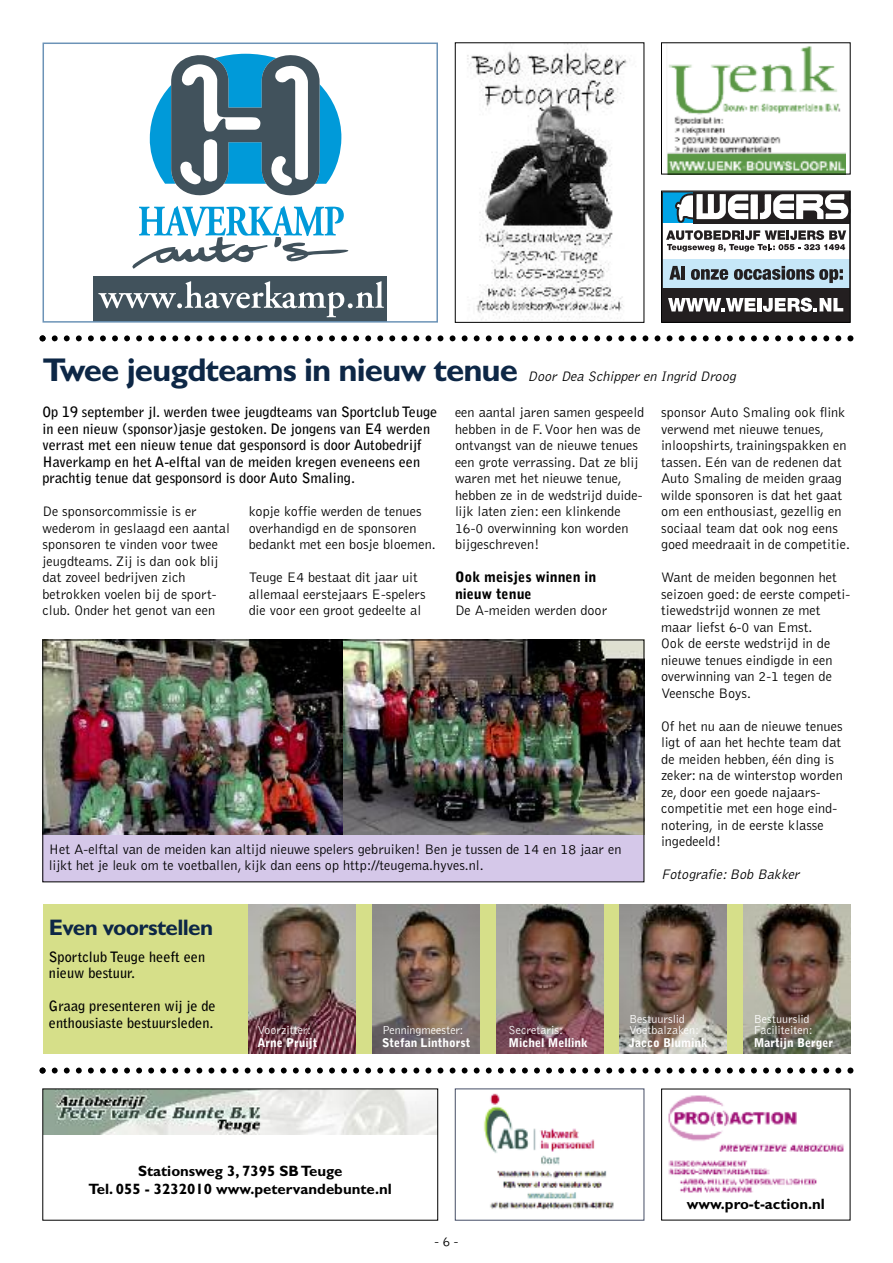
<style>
.page{position:relative;width:893px;height:1263px;background:#fff}
.page>*{position:absolute;margin:0;border:0;box-sizing:border-box;transform-origin:0 0}
.t1{font:700 33px "Gill Sans";letter-spacing:-.03em;color:#0d2746}
.t2{font:700 22.5px "Gill Sans";letter-spacing:-.03em;color:#0d2746}
.t3{font:700 15px/18px "Gill Sans";color:#000;text-align:center}
.t4{font:300 14.25px/16.5px "Bell Gothic";color:#000}
.t5{font:700 14.25px/16.5px "Bell Gothic";color:#000}
.t6{font:italic 300 14.25px "Bell Gothic";color:#000}
.t7{font:900 14.25px/16.5px "Bell Gothic";color:#000}
.t8{font:300 13.5px "Bell Gothic";color:#000}
.t9{font:300 12px/10.5px "Bell Gothic";color:#fff}
.t10{font:900 12px "Bell Gothic";color:#fff}
</style>
<div class="page">
<div style="left:43px;top:904px;width:807px;height:149px;background:#d6df89"></div>
<img style="left:668px;top:1095px;width:176px;height:98px">
<img style="left:483px;top:1093px;width:131px;height:117px">
<svg style="left:149px;top:54px;width:193px;height:142px"></svg>
<svg style="left:132px;top:206px;width:217px;height:63px"></svg>
<div style="left:94px;top:277px;width:293px;height:44px;background:#41525c"></div>
<svg style="left:98px;top:281px;width:286px;height:36px"></svg>
<div style="left:43px;top:43px;width:395px;height:280px;border:2px solid #6c93b7"></div>
<img style="left:45px;top:1091px;width:391px;height:43px">
<img style="left:467px;top:45px;width:163px;height:275px">
<div style="left:455px;top:43px;width:189px;height:280px;border:1px solid #000"></div>
<div style="left:663px;top:192px;width:30px;height:31px;background:#00a3e5"></div>
<svg style="left:666px;top:193px;width:182px;height:128px"></svg>
<div style="left:661px;top:191px;width:189px;height:132px;border:1px solid #000"></div>
<img style="left:667px;top:46px;width:179px;height:126px">
<div style="left:43px;top:834px;width:601px;height:48px;background:#d5c8e9"></div>
<svg style="left:40px;top:335px;width:813px;height:6px"></svg>
<svg style="left:40px;top:1067px;width:813px;height:6px"></svg>
<img style="left:45px;top:642px;width:298px;height:193px">
<img style="left:343px;top:642px;width:299px;height:193px">
<img style="left:496px;top:904px;width:107px;height:149px">
<img style="left:620px;top:904px;width:107px;height:149px">
<img style="left:743px;top:904px;width:107px;height:149px">
<img style="left:372px;top:904px;width:107px;height:149px">
<img style="left:249px;top:904px;width:107px;height:149px">
<div style="left:43px;top:640px;width:601px;height:242px;border:1px solid #000"></div>
<h1 class="t1" style="left:43px;top:358px;width:477px">Twee jeugdteams in nieuw tenue</h1>
<p class="t6" style="left:527px;top:371px;width:213px">Door Dea Schipper en Ingrid Droog</p>
<p class="t5" style="left:43px;top:405px;width:396px">Op 19 september jl. werden twee jeugdteams van Sportclub Teuge in een nieuw (sponsor)jasje gestoken. De jongens van E4 werden verrast met een nieuw tenue dat gesponsord is door Autobedrijf Haverkamp en het A-elftal van de meiden kregen eveneens een prachtig tenue dat gesponsord is door Auto Smaling.</p>
<p class="t4" style="left:43px;top:504px;width:189px">De sponsorcommissie is er wederom in geslaagd een aantal sponsoren te vinden voor twee jeugdteams. Zij is dan ook blij dat zoveel bedrijven zich betrokken voelen bij de sport&shy;club. Onder het genot van een</p>
<p class="t4" style="left:249px;top:504px;width:189px">kopje koffie werden de tenues overhandigd en de sponsoren bedankt met een bosje bloemen.</p>
<p class="t4" style="left:249px;top:570px;width:178px">Teuge E4 bestaat dit jaar uit allemaal eerstejaars E-spelers die voor een groot gedeelte al</p>
<p class="t4" style="left:455px;top:405px;width:191px">een aantal jaren samen gespeeld hebben in de F.Voor hen was de ontvangst van de nieuwe tenues een grote verrassing. Dat ze blij waren met het nieuwe tenue, hebben ze in de wedstrijd duide&shy;lijk laten zien: een klinkende<br>16-0 overwinning kon worden bijgeschreven!</p>
<p class="t7" style="left:455px;top:570px;width:143px">Ook meisjes winnen in nieuw tenue</p>
<p class="t4" style="left:455px;top:603px;width:154px">De A-meiden werden door</p>
<p class="t4" style="left:49px;top:841px;width:574px">Het A-elftal van de meiden kan altijd nieuwe spelers gebruiken! Ben je tussen de 14 en 18 jaar en lijkt het je leuk om te voetballen, kijk dan eens op http://teugema.hyves.nl.</p>
<h2 class="t2" style="left:49px;top:919px;width:166px">Even voorstellen</h2>
<p class="t4" style="left:661px;top:405px;width:190px">sponsor Auto Smaling ook flink verwend met nieuwe tenues, inloopshirts, trainingspakken en tassen. Eén van de redenen dat<br>Auto Smaling de meiden graag wilde sponsoren is dat het gaat om een enthousiast, gezellig en sociaal team dat ook nog eens goed meedraait in de competitie.</p>
<p class="t4" style="left:661px;top:570px;width:190px">Want de meiden begonnen het seizoen goed: de eerste competi&shy;tiewedstrijd wonnen ze met maar liefst 6-0 van Emst.<br>Ook de eerste wedstrijd in de nieuwe tenues eindigde in een overwinning van 2-1 tegen de<br>Veensche Boys.</p>
<p class="t4" style="left:661px;top:718px;width:183px">Of het nu aan de nieuwe tenues ligt of aan het hechte team dat de meiden hebben, één ding is zeker: na de winterstop worden ze, door een goede najaars&shy;competitie met een hoge eind&shy;notering, in de eerste klasse ingedeeld!</p>
<p class="t6" style="left:661px;top:869px;width:142px">Fotografie: Bob Bakker</p>
<p class="t5" style="left:49px;top:949px;width:158px">Sportclub Teuge heeft een nieuw bestuur.</p>
<p class="t5" style="left:49px;top:999px;width:168px">Graag presenteren wij je de enthousiaste bestuursleden.</p>
<p class="t9" style="left:257px;top:1025px;width:55px">Voorzitter:</p>
<p class="t10" style="left:257px;top:1038px;width:61px">Arne Pruijt</p>
<p class="t9" style="left:382px;top:1025px;width:83px">Penningmeester:</p>
<p class="t10" style="left:382px;top:1038px;width:90px">Stefan Linthorst</p>
<p class="t9" style="left:509px;top:1025px;width:56px">Secretaris:</p>
<p class="t10" style="left:509px;top:1038px;width:81px">Michel Mellink</p>
<p class="t9" style="left:629px;top:1015px;width:72px">Bestuurslid<br>Voetbalzaken:</p>
<p class="t10" style="left:629px;top:1038px;width:80px">Jacco Blumink</p>
<p class="t9" style="left:754px;top:1015px;width:60px">Bestuurslid<br>Faciliteiten:</p>
<p class="t10" style="left:754px;top:1038px;width:81px">Martijn Berger</p>
<p class="t3" style="left:89px;top:1163px;width:305px">Stationsweg 3, 7395 SBTeuge<br>Tel. 055 - 3232010 www.petervandebunte.nl</p>
<p class="t8" style="left:435px;top:1236px;width:25px">-6-</p>
<p class="t3" style="left:687px;top:1196px;width:140px">www.pro-t-action.nl</p>
</div>
